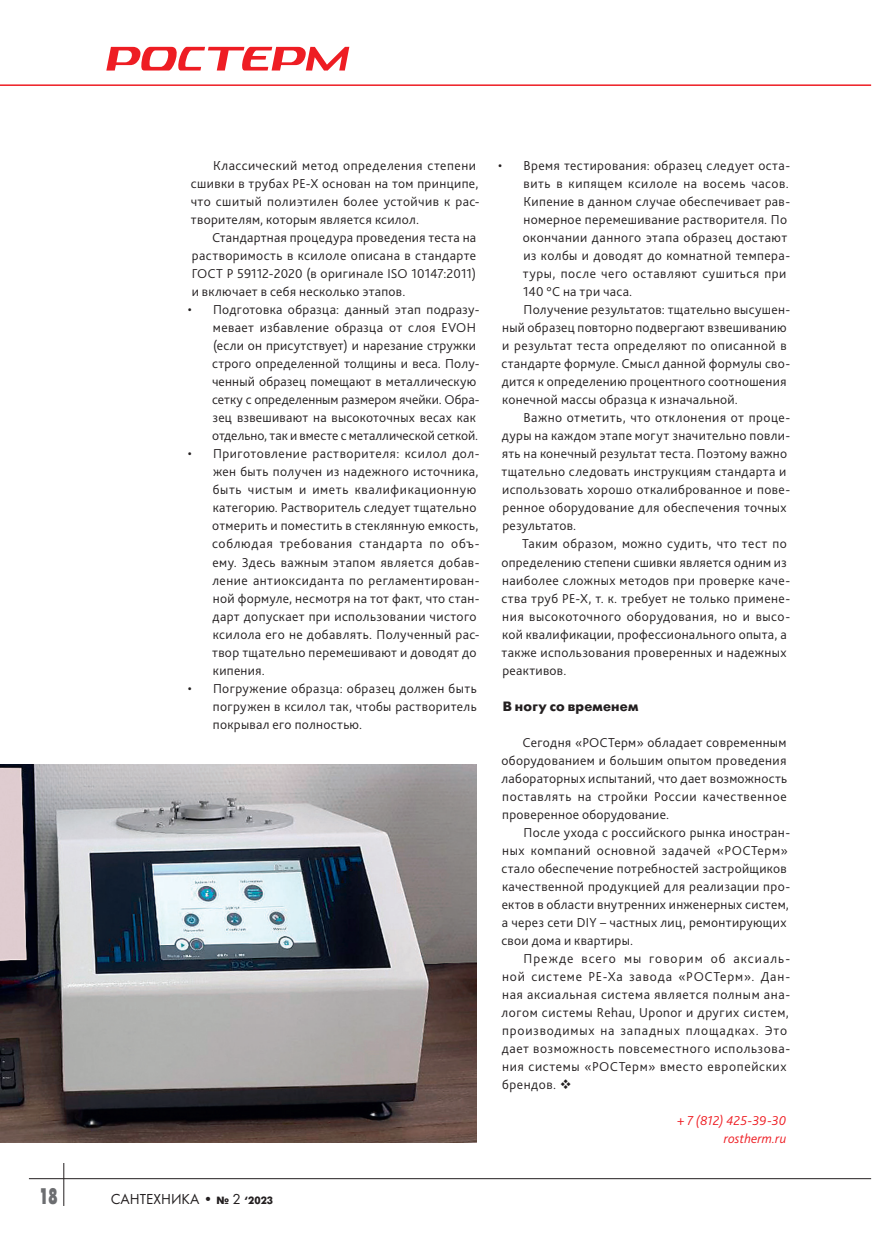
<style>
.page{position:relative;width:872px;height:1234px;background:#fff}
.page>*{position:absolute;margin:0;border:0;box-sizing:border-box;transform-origin:0 0}
.t1{font:22.5px "Futura Futuris XC";color:#6c6d70;scale:.6 1}
.t2{font:15px "Futura";color:#231f20}
._04-body_text{font:300 13.5px/18px "Bliss Pro";letter-spacing:.025em;color:#231f20}
._04-body_text-2{font:300 13.5px/18px "Bliss Pro";letter-spacing:.05em;color:#231f20}
._04-body_text-3{font:italic 300 13.5px "Bliss Pro";letter-spacing:.01em;color:#ee1d23}
._06-podzagolovok_in{font:700 13.5px "Futura Futuris";letter-spacing:.015em;color:#231f20}
.s1{font-family:"Futura Futuris";font-weight:700;font-size:10.5px}
</style>
<div class="page">
<hr style="left:29px;top:1177px;width:842px;height:1px;background:#231f20">
<hr style="left:63px;top:1162px;width:1px;height:43px;background:#231f20">
<hr style="left:0;top:84px;width:871px;height:2px;background:#ee1d23">
<svg style="left:106px;top:47px;width:243px;height:24px"></svg>
<img style="left:0;top:764px;width:476px;height:378px">
<p class="t1" style="left:39px;top:1183px;width:32px">18</p>
<p class="_04-body_text" style="left:191px;top:156px;width:290px;text-indent:22px">Классический метод определения степени сшивки в трубах PE-X основан на том принципе, что сшитый полиэтилен более устойчив к рас&shy;творителям, которым является ксилол.</p>
<p class="_04-body_text" style="left:192px;top:228px;width:286px;text-align:justify;text-indent:20px">Стандартная процедура проведения теста на растворимость в ксилоле описана в стандарте ГОСТ Р 59112-2020 (в оригинале ISO 10147:2011) и включает в себя несколько этапов.</p>
<p class="_04-body_text" style="left:212px;top:300px;width:269px;text-indent:-24px">• Подготовка образца: данный этап подразу&shy;мевает избавление образца от слоя EVOH (если он присутствует) и нарезание стружки строго определенной толщины и веса. Полу&shy;ченный образец помещают в металлическую сетку с определенным размером ячейки. Обра&shy;зец взвешивают на высокоточных весах как отдельно, так и вместе с металлической сеткой.</p>
<p class="_04-body_text" style="left:212px;top:444px;width:269px;text-indent:-24px">• Приготовление растворителя: ксилол дол&shy;жен быть получен из надежного источника, быть чистым и иметь квалификационную категорию. Растворитель следует тщательно отмерить и поместить в стеклянную емкость, соблюдая требования стандарта по объ&shy;ему. Здесь важным этапом является добав&shy;ление антиоксиданта по регламентирован&shy;ной формуле, несмотря на тот факт, что стан&shy;дарт допускает при использовании чистого ксилола его не добавлять. Полученный рас&shy;твор тщательно перемешивают и доводят до кипения.</p>
<p class="_04-body_text" style="left:213px;top:678px;width:265px;text-align:justify;text-indent:-25px">• Погружение образца: образец должен быть погружен в ксилол так, чтобы растворитель покрывал его полностью.</p>
<p class="_04-body_text" style="left:523px;top:156px;width:269px;text-indent:-24px">• Время тестирования: образец следует оста&shy;вить в кипящем ксилоле на восемь часов.<br>Кипение в данном случае обеспечивает рав&shy;номерное перемешивание растворителя. По окончании данного этапа образец достают из колбы и доводят до комнатной темпера&shy;туры, после чего оставляют сушиться при 140 °C на три часа.</p>
<p class="_04-body_text" style="left:501px;top:300px;width:290px;text-indent:22px">Получение результатов: тщательно высушен&shy;ный образец повторно подвергают взвешиванию и результат теста определяют по описанной в стандарте формуле. Смысл данной формулы сво&shy;дится к определению процентного соотношения конечной массы образца к изначальной.</p>
<p class="_04-body_text" style="left:501px;top:408px;width:290px;text-indent:22px">Важно отметить, что отклонения от проце&shy;дуры на каждом этапе могут значительно повли&shy;ять на конечный результат теста. Поэтому важно тщательно следовать инструкциям стандарта и использовать хорошо откалиброванное и пове&shy;ренное оборудование для обеспечения точных результатов.</p>
<p class="_04-body_text" style="left:501px;top:534px;width:290px;text-indent:21px">Таким образом, можно судить, что тест по определению степени сшивки является одним из наиболее сложных методов при проверке каче&shy;ства труб PE-X, т. к. требует не только примене&shy;ния высокоточного оборудования, но и высо&shy;кой квалификации, профессионального опыта, а также использования проверенных и надежных реактивов.</p>
<p class="_06-podzagolovok_in" style="left:502px;top:697px;width:137px">В ногу со временем</p>
<p class="_04-body_text" style="left:501px;top:732px;width:287px;text-align:justify;text-indent:21px">Сегодня «РОСТерм» обладает современным оборудованием и большим опытом проведения лабораторных испытаний, что дает возможность поставлять на стройки России качественное проверенное оборудование.</p>
<p class="_04-body_text" style="left:501px;top:822px;width:290px;text-indent:22px">После ухода с российского рынка иностран&shy;ных компаний основной задачей «РОСТерм» стало обеспечение потребностей застройщиков качественной продукцией для реализации про&shy;ектов в области внутренних инженерных систем, а через сети DIY – частных лиц, ремонтирующих свои дома и квартиры.</p>
<p class="_04-body_text-2" style="left:501px;top:948px;width:290px;text-indent:22px">Прежде всего мы говорим об аксиаль&shy;ной системе PE-Xa завода «РОСТерм». Дан&shy;ная аксиальная система является полным ана&shy;логом системы Rehau, Uponor и других систем, производимых на западных площадках. Это дает возможность повсеместного использова&shy;ния системы «РОСТерм» вместо европейских брендов. ❖</p>
<p class="_04-body_text-3" style="left:677px;top:1111px;width:110px">+ 7 (812) 425-39-30</p>
<p class="_04-body_text-3" style="left:724px;top:1129px;width:64px">rostherm.ru</p>
<p class="t2" style="left:111px;top:1189px;width:164px">САНТЕХНИКА • <span class="s1">№</span> 2 <span class="s1">‘2023</span></p>
</div>
